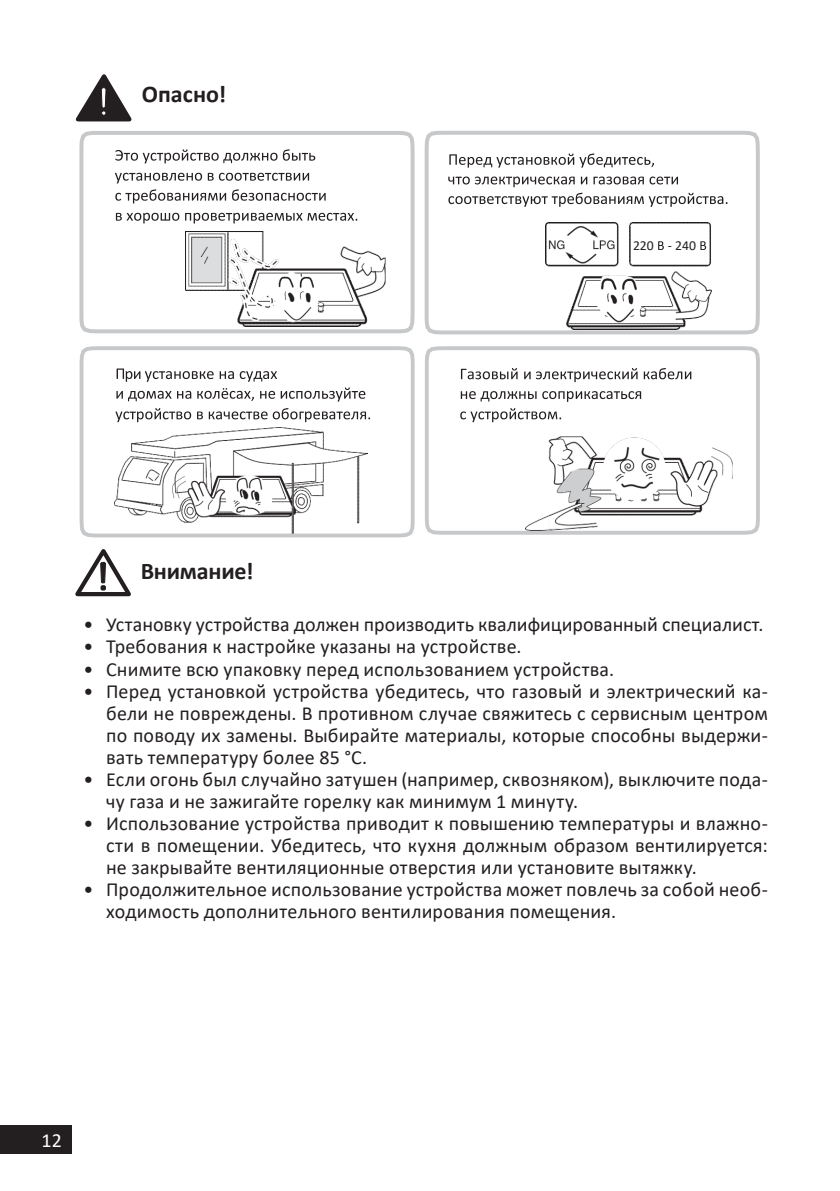
<style>
.page{position:relative;width:840px;height:1191px;background:#fff}
.page>*{position:absolute;margin:0;border:0;box-sizing:border-box;transform-origin:0 0}
.Заголовок_12{font:700 24px "Calibri";letter-spacing:-.01em;color:#231f20}
.t1{font:20px/22px "Calibri";letter-spacing:.01em;color:#231f20;text-align:justify}
.t2{font:20px "Calibri";color:#fff}
.t3{font:13.8px "Calibri";letter-spacing:-.005em;color:#231f20}
</style>
<div class="page">
<div style="left:0;top:1125px;width:72px;height:29px;background:#231f20"></div>
<img style="left:79px;top:131px;width:335px;height:202px">
<svg style="left:424px;top:130px;width:336px;height:205px"></svg>
<img style="left:545px;top:222px;width:165px;height:107px">
<img style="left:445px;top:151px;width:295px;height:57px">
<img style="left:632px;top:239px;width:74px;height:14px">
<svg style="left:115px;top:149px;width:200px;height:14px"></svg>
<svg style="left:115px;top:173px;width:194px;height:10px"></svg>
<svg style="left:115px;top:189px;width:210px;height:14px"></svg>
<svg style="left:116px;top:213px;width:63px;height:10px"></svg>
<svg style="left:185px;top:213px;width:172px;height:10px"></svg>
<svg style="left:449px;top:153px;width:204px;height:15px"></svg>
<svg style="left:448px;top:176px;width:229px;height:11px"></svg>
<svg style="left:448px;top:193px;width:279px;height:14px"></svg>
<img style="left:80px;top:346px;width:334px;height:191px">
<svg style="left:657px;top:241px;width:6px;height:9px"></svg>
<svg style="left:700px;top:241px;width:5px;height:9px"></svg>
<img style="left:425px;top:346px;width:334px;height:188px">
<svg style="left:116px;top:368px;width:249px;height:33px"></svg>
<svg style="left:115px;top:408px;width:255px;height:14px"></svg>
<svg style="left:460px;top:368px;width:57px;height:11px"></svg>
<svg style="left:524px;top:368px;width:167px;height:14px"></svg>
<svg style="left:460px;top:391px;width:180px;height:11px"></svg>
<svg style="left:460px;top:408px;width:101px;height:14px"></svg>
<svg style="left:76px;top:74px;width:55px;height:47px"></svg>
<svg style="left:75px;top:549px;width:56px;height:48px"></svg>
<p class="Заголовок_12" style="left:142px;top:77px;width:86px">Опасно!</p>
<p class="t3" style="left:632px;top:236px;width:64px">220 - 240</p>
<p class="Заголовок_12" style="left:141px;top:554px;width:114px">Внимание!</p>
<p class="t1" style="left:83px;top:613px;width:678px">• Установку устройства должен производить квалифицированный специалист.</p>
<p class="t1" style="left:83px;top:635px;width:436px">• Требования к настройке указаны на устройстве.</p>
<p class="t1" style="left:83px;top:657px;width:529px">• Снимите всю упаковку перед использованием устройства.</p>
<p class="t1" style="left:106px;top:679px;width:663px;text-indent:-23px">• Перед установкой устройства убедитесь, что газовый и электрический ка&shy;бели не повреждены. В противном случае свяжитесь с сервисным центром по поводу их замены. Выбирайте материалы, которые способны выдержи&shy;вать температуру более 85 °C.</p>
<p class="t1" style="left:106px;top:767px;width:663px;text-indent:-23px">• Если огонь был случайно затушен (например, сквозняком), выключите пода&shy;чу газа и не зажигайте горелку как минимум 1 минуту.</p>
<p class="t1" style="left:106px;top:811px;width:663px;text-indent:-23px">• Использование устройства приводит к повышению температуры и влажно&shy;сти в помещении. Убедитесь, что кухня должным образом вентилируется: не закрывайте вентиляционные отверстия или установите вытяжку.</p>
<p class="t1" style="left:106px;top:877px;width:663px;text-indent:-23px">• Продолжительное использование устройства может повлечь за собой необ&shy;ходимость дополнительного вентилирования помещения.</p>
<p class="t2" style="left:41px;top:1127px;width:22px">12</p>
</div>
